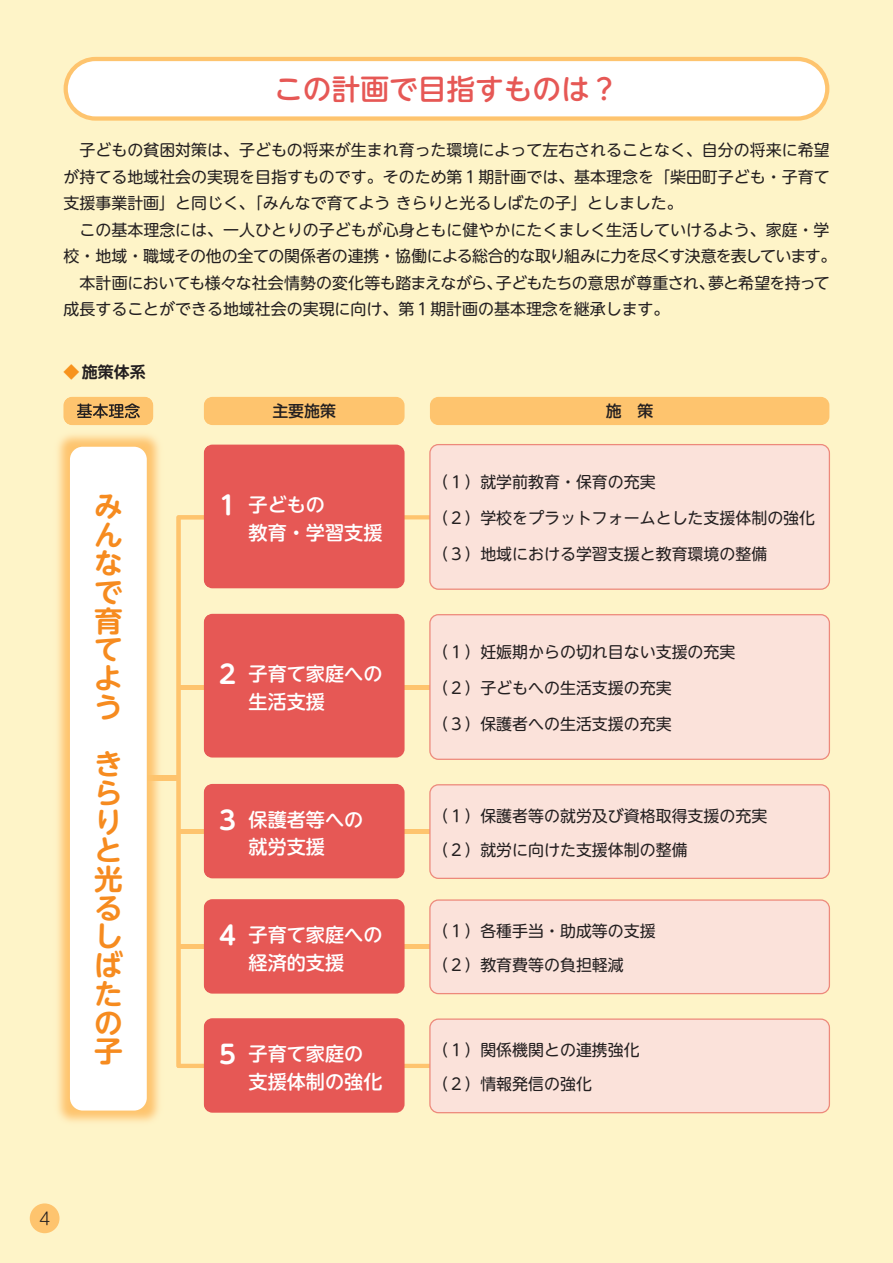
<style>
.page{position:relative;width:893px;height:1263px;background:#fef4c8}
.page>*{position:absolute;margin:0;border:0;box-sizing:border-box;transform-origin:0 0}
.t1{font:700 28.65px/28.7px "UD Shin M Go Pro De";color:#f68b1f;text-align:justify}
.t2{font:500 28.65px "UD Shin M Go Pro";color:#e65855}
.t3{font:700 25.5px "UD Shin M Go Pro De";color:#fff}
.t4{font:500 19.2px/27.6px "UD Shin M Go Pro";color:#fff}
.t5{font:300 16.95px "UD Shin M Go Pro";color:#231f20}
.t6{font:15.9px/26.5px "UD Shin M Go Pro";color:#231f20;text-align:justify}
.t7{font:15.9px "UD Shin M Go Pro";letter-spacing:-.03em;color:#231f20}
.t8{font:15.9px "UD Shin M Go Pro";letter-spacing:-.025em;color:#231f20}
.t9{font:500 15.9px "UD Shin M Go Pro";color:#231f20}
.t10{font:700 15.9px "UD Shin M Go Pro De";color:#231f20}
.s1{color:#f7931d}
</style>
<div class="page">
<div style="left:66px;top:59px;width:761px;height:60px;background:#fff;border-radius:30px"></div>
<div style="left:64px;top:57px;width:765px;height:64px;border:4px solid #fec46e;border-radius:30px"></div>
<svg style="left:208px;top:515px;width:233px;height:553px"></svg>
<div style="left:430px;top:397px;width:399px;height:28px;background:#fec46e;border-radius:9px"></div>
<div style="left:204px;top:397px;width:201px;height:28px;background:#fec46e;border-radius:9px"></div>
<div style="left:204px;top:1018px;width:201px;height:95px;background:#e65855;border-radius:9px"></div>
<div style="left:204px;top:899px;width:201px;height:94px;background:#e65855;border-radius:9px"></div>
<div style="left:204px;top:784px;width:201px;height:94px;background:#e65855;border-radius:9px"></div>
<div style="left:204px;top:445px;width:201px;height:143px;background:#e65855;border-radius:9px"></div>
<div style="left:204px;top:614px;width:201px;height:143px;background:#e65855;border-radius:9px"></div>
<img style="left:57px;top:396px;width:151px;height:726px">
<img style="left:147px;top:776px;width:29px;height:4px">
<img style="left:176px;top:515px;width:28px;height:553px">
<div style="left:64px;top:397px;width:89px;height:28px;background:#fec46e"></div>
<img style="left:77px;top:403px;width:63px;height:15px">
<img style="left:204px;top:398px;width:4px;height:26px">
<img style="left:204px;top:1019px;width:4px;height:92px">
<img style="left:204px;top:900px;width:4px;height:92px">
<img style="left:204px;top:785px;width:4px;height:92px">
<img style="left:204px;top:446px;width:4px;height:141px">
<img style="left:204px;top:615px;width:4px;height:141px">
<div style="left:70px;top:447px;width:77px;height:663px;background:#fff;border-radius:13px"></div>
<div style="left:430px;top:445px;width:399px;height:144px;background:#fbe2da;border-radius:9px"></div>
<div style="left:429px;top:444px;width:401px;height:146px;border:1px solid #ed897b;border-radius:9px"></div>
<div style="left:430px;top:615px;width:399px;height:144px;background:#fbe2da;border-radius:9px"></div>
<div style="left:429px;top:614px;width:401px;height:146px;border:1px solid #ed897b;border-radius:9px"></div>
<div style="left:430px;top:785px;width:399px;height:93px;background:#fbe2da;border-radius:9px"></div>
<div style="left:429px;top:784px;width:401px;height:95px;border:1px solid #ed897b;border-radius:9px"></div>
<div style="left:430px;top:900px;width:399px;height:93px;background:#fbe2da;border-radius:9px"></div>
<div style="left:429px;top:899px;width:401px;height:95px;border:1px solid #ed897b;border-radius:9px"></div>
<div style="left:430px;top:1019px;width:399px;height:94px;background:#fbe2da;border-radius:9px"></div>
<div style="left:429px;top:1018px;width:401px;height:95px;border:1px solid #ed897b;border-radius:9px"></div>
<div style="left:30px;top:1203px;width:30px;height:30px;background:#fec46e;border-radius:50%"></div>
<h1 class="t2" style="left:274px;top:66px;width:346px">この計画で目指すものは？</h1>
<p class="t6" style="left:64px;top:136px;width:768px;text-indent:16px">子どもの貧困対策は、子どもの将来が生まれ育った環境によって左右されることなく、自分の将来に希望が持てる地域社会の実現を目指すものです。そのため第１期計画では、基本理念を「柴田町子ども・子育て支援事業計画」と同じく、「みんなで育てよう きらりと光るしばたの子」としました。</p>
<p class="t6" style="left:80px;top:216px;width:751px">この基本理念には、一人ひとりの子どもが心身ともに健やかにたくましく生活していけるよう、家庭・学</p>
<p class="t7" style="left:64px;top:243px;width:774px">校・地域・職域その他の全ての関係者の連携・協働による総合的な取り組みに力を尽くす決意を表しています。</p>
<p class="t8" style="left:80px;top:270px;width:752px">本計画においても様々な社会情勢の変化等も踏まえながら、子どもたちの意思が尊重され、夢と希望を持って</p>
<p class="t6" style="left:64px;top:295px;width:607px">成長することができる地域社会の実現に向け、第１期計画の基本理念を継承します。</p>
<p class="t10" style="left:64px;top:359px;width:84px"><span class="s1">◆</span>施策体系</p>
<h1 class="t1" style="left:94px;top:490px;width:29px">みんなで育てよう</h1>
<h1 class="t1" style="left:94px;top:749px;width:30px;text-align:left">きらりと光るしばたの子</h1>
<p class="t9" style="left:272px;top:398px;width:65px">主要施策</p>
<p class="t9" style="left:606px;top:398px;width:49px">施　策</p>
<h2 class="t3" style="left:219px;top:484px;width:18px">1</h2>
<p class="t4" style="left:249px;top:490px;width:135px">子どもの<br>教育・学習支援</p>
<p class="t6" style="left:432px;top:468px;width:225px">（１）就学前教育・保育の充実</p>
<p class="t6" style="left:432px;top:504px;width:384px">（２）学校をプラットフォームとした支援体制の強化</p>
<p class="t6" style="left:432px;top:540px;width:336px">（３）地域における学習支援と教育環境の整備</p>
<p class="t6" style="left:432px;top:638px;width:304px">（１）妊娠期からの切れ目ない支援の充実</p>
<h2 class="t3" style="left:219px;top:653px;width:18px">2</h2>
<p class="t4" style="left:249px;top:659px;width:135px">子育て家庭への生活支援</p>
<p class="t6" style="left:432px;top:674px;width:241px">（２）子どもへの生活支援の充実</p>
<p class="t6" style="left:432px;top:710px;width:241px">（３）保護者への生活支援の充実</p>
<h2 class="t3" style="left:219px;top:799px;width:18px">3</h2>
<p class="t4" style="left:249px;top:805px;width:116px">保護者等への就労支援</p>
<p class="t6" style="left:432px;top:801px;width:336px">（１）保護者等の就労及び資格取得支援の充実</p>
<p class="t6" style="left:432px;top:835px;width:257px">（２）就労に向けた支援体制の整備</p>
<h2 class="t3" style="left:219px;top:914px;width:18px">4</h2>
<p class="t4" style="left:249px;top:920px;width:135px">子育て家庭への経済的支援</p>
<p class="t6" style="left:432px;top:917px;width:225px">（１）各種手当・助成等の支援</p>
<p class="t6" style="left:432px;top:951px;width:193px">（２）教育費等の負担軽減</p>
<h2 class="t3" style="left:219px;top:1033px;width:18px">5</h2>
<p class="t4" style="left:249px;top:1039px;width:135px">子育て家庭の支援体制の強化</p>
<p class="t6" style="left:432px;top:1036px;width:209px">（１）関係機関との連携強化</p>
<p class="t6" style="left:432px;top:1070px;width:161px">（２）情報発信の強化</p>
<p class="t5" style="left:39px;top:1205px;width:13px">4</p>
</div>
